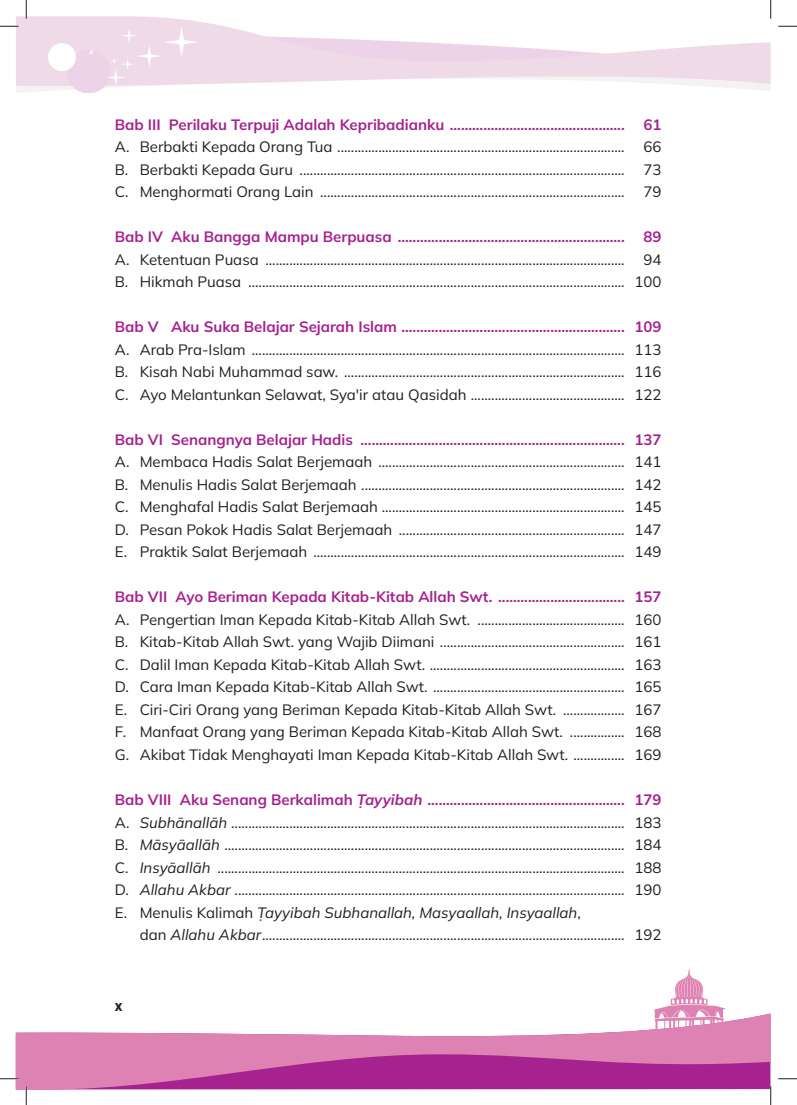
<style>
.page{position:relative;width:797px;height:1105px;background:#fff}
.page>*{position:absolute;margin:0;border:0;box-sizing:border-box;transform-origin:0 0}
.t1{font:15px/22.5px "Mulish";color:#241f1f;text-align:justify}
.t2{font:700 15px "Mulish";color:#a6228e}
.t3{font:700 15px "Roboto";color:#241f1f}
.s1{font-weight:700;color:#a6228e}
.s2{font-weight:700;font-style:italic;color:#a6228e}
.s3{font-style:italic}
</style>
<div class="page">
<svg style="left:16px;top:1013px;width:754px;height:77px"></svg>
<svg style="left:653px;top:969px;width:72px;height:70px"></svg>
<svg style="left:16px;top:16px;width:201px;height:9px;fill:#eedbe7"></svg>
<svg style="left:0;top:25px;width:770px;height:68px"></svg>
<svg style="left:778px;top:25px;width:19px;height:2px"></svg>
<svg style="left:0;top:1078px;width:19px;height:1px"></svg>
<svg style="left:778px;top:1078px;width:19px;height:1px"></svg>
<svg style="left:25px;top:0;width:2px;height:19px"></svg>
<svg style="left:25px;top:1086px;width:2px;height:19px"></svg>
<svg style="left:770px;top:0;width:1px;height:19px"></svg>
<svg style="left:770px;top:1086px;width:1px;height:19px"></svg>
<p class="t2" style="left:115px;top:119px;width:548px">Bab III Perilaku Terpuji Adalah Kepribadianku ............................................... 61</p>
<p class="t1" style="left:115px;top:137px;width:548px">A. Berbakti Kepada Orang Tua .................................................................................... 66<br>B. Berbakti Kepada Guru ............................................................................................... 73<br>C. Menghormati Orang Lain ......................................................................................... 79</p>
<p class="t2" style="left:115px;top:231px;width:548px">Bab IV Aku Bangga Mampu Berpuasa ............................................................. 89</p>
<p class="t1" style="left:115px;top:250px;width:548px">A. Ketentuan Puasa ......................................................................................................... 94<br>B. Hikmah Puasa .............................................................................................................. 100</p>
<p class="t2" style="left:115px;top:321px;width:548px">Bab V Aku Suka Belajar Sejarah Islam ............................................................ 109</p>
<p class="t1" style="left:115px;top:340px;width:548px">A. Arab Pra-Islam ............................................................................................................. 113<br>B. Kisah Nabi Muhammad saw. .................................................................................. 116<br>C. Ayo Melantunkan Selawat, Sya'ir atau Qasidah ............................................. 122</p>
<p class="t2" style="left:115px;top:434px;width:548px">Bab VI Senangnya Belajar Hadis ....................................................................... 137</p>
<p class="t1" style="left:115px;top:452px;width:548px">A. Membaca Hadis Salat Berjemaah ........................................................................ 141<br>B. Menulis Hadis Salat Berjemaah ............................................................................. 142<br>C. Menghafal Hadis Salat Berjemaah ....................................................................... 145<br>D. Pesan Pokok Hadis Salat Berjemaah .................................................................. 147<br>E. Praktik Salat Berjemaah ........................................................................................... 149</p>
<p class="t2" style="left:115px;top:591px;width:548px">Bab VII Ayo Beriman Kepada Kitab-Kitab Allah Swt. .................................. 157</p>
<p class="t1" style="left:115px;top:610px;width:548px">A. Pengertian Iman Kepada Kitab-Kitab Allah Swt. ........................................... 160<br>B. Kitab-Kitab Allah Swt. yang Wajib Diimani ...................................................... 161<br>C. Dalil Iman Kepada Kitab-Kitab Allah Swt. ......................................................... 163<br>D. Cara Iman Kepada Kitab-Kitab Allah Swt. ........................................................ 165<br>E. Ciri-Ciri Orang yang Beriman Kepada Kitab-Kitab Allah Swt. .................. 167<br>F. Manfaat Orang yang Beriman Kepada Kitab-Kitab Allah Swt. ................ 168<br>G. Akibat Tidak Menghayati Iman Kepada Kitab-Kitab Allah Swt. ............... 169</p>
<p class="t1" style="left:115px;top:790px;width:548px"><span class="s1">Bab VIII Aku Senang Berkalimah</span> <span class="s2">Ṭayyibah</span> <span class="s1">..................................................... 179<br></span>A. <span class="s3">Subhānallāh</span> ................................................................................................................... 183<br>B. <span class="s3">Māsyāallāh</span> ..................................................................................................................... 184<br>C. <span class="s3">Insyāallāh</span> ....................................................................................................................... 188<br>D. <span class="s3">Allahu Akbar</span> .................................................................................................................. 190<br>E. Menulis Kalimah <span class="s3">Ṭayyibah Subhanallah, Masyaallah, Insyaallah</span>,</p>
<p class="t1" style="left:140px;top:925px;width:523px">dan <span class="s3">Allahu Akbar</span> .......................................................................................................... 192</p>
<p class="t3" style="left:115px;top:997px;width:9px">x</p>
</div>
